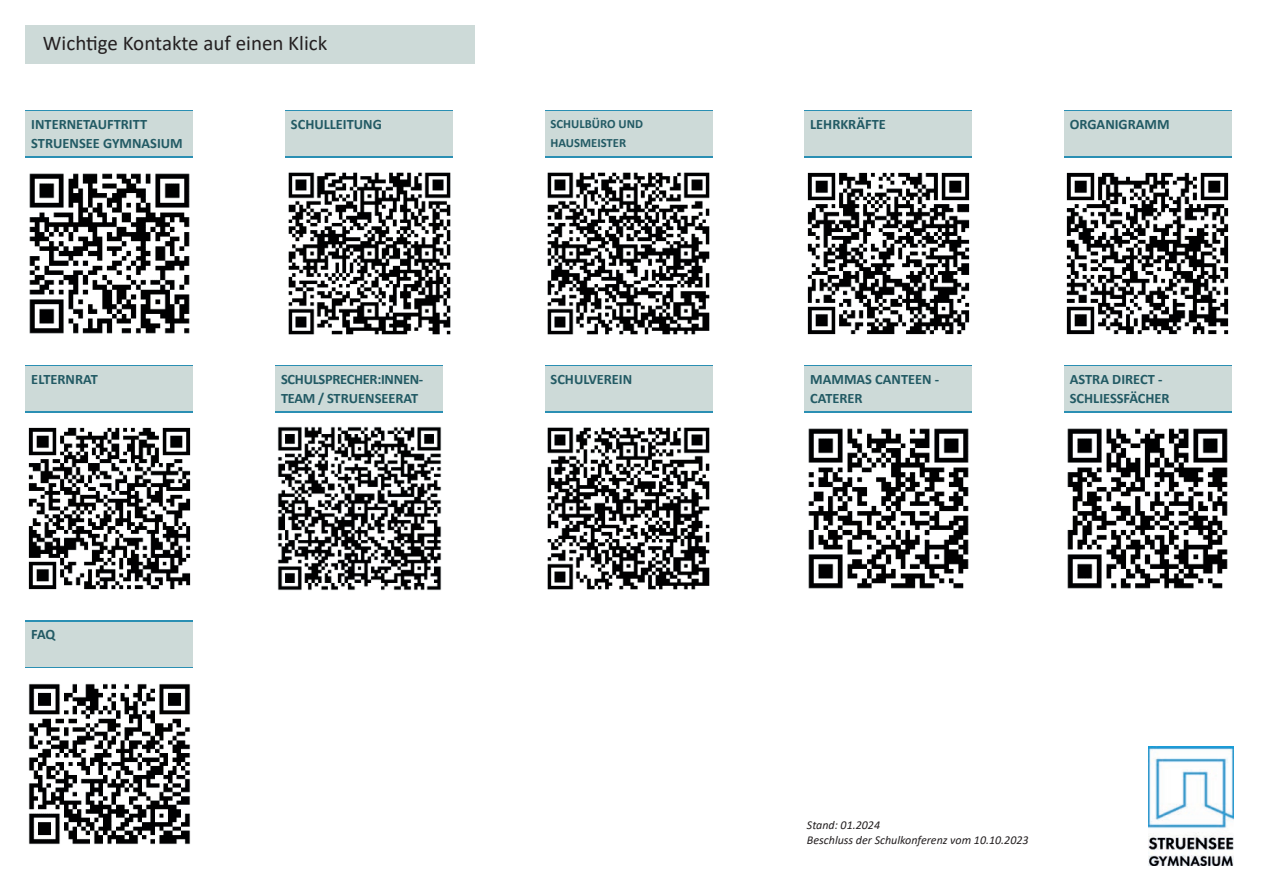
<style>
.page{position:relative;width:1263px;height:893px;background:#fff}
.page>*{position:absolute;margin:0;border:0;box-sizing:border-box;transform-origin:0 0}
.t1{font:21px "Calibri";color:#231f20}
.t2{font:700 14.4px/19.2px "Calibri";color:#225a64}
.t3{font:700 14.4px/19.2px "Calibri";letter-spacing:-.02em;color:#225a64}
.t4{font:700 12.6px/19.2px "Calibri";color:#225a64}
.t5{font:italic 12px/14.4px "Calibri";color:#231f20}
</style>
<div class="page">
<img style="left:29px;top:173px;width:161px;height:161px">
<div style="left:25px;top:110px;width:168px;height:48px;background:linear-gradient(to right,#2a8fb3,#2a8fb3)"></div>
<div style="left:25px;top:112px;width:168px;height:44px;background:#cddad8"></div>
<div style="left:285px;top:110px;width:168px;height:48px;background:linear-gradient(to right,#2a8fb3,#2a8fb3)"></div>
<div style="left:285px;top:112px;width:168px;height:44px;background:#cddad8"></div>
<img style="left:288px;top:172px;width:163px;height:163px">
<div style="left:545px;top:110px;width:168px;height:48px;background:linear-gradient(to right,#2a8fb3,#2a8fb3)"></div>
<div style="left:545px;top:112px;width:168px;height:44px;background:#cddad8"></div>
<img style="left:547px;top:172px;width:163px;height:163px">
<div style="left:804px;top:110px;width:168px;height:48px;background:linear-gradient(to right,#2a8fb3,#2a8fb3)"></div>
<div style="left:804px;top:112px;width:168px;height:44px;background:#cddad8"></div>
<img style="left:807px;top:172px;width:163px;height:163px">
<div style="left:1064px;top:110px;width:168px;height:48px;background:linear-gradient(to right,#2a8fb3,#2a8fb3)"></div>
<div style="left:1064px;top:112px;width:168px;height:44px;background:#cddad8"></div>
<img style="left:1066px;top:172px;width:163px;height:163px">
<div style="left:25px;top:365px;width:168px;height:48px;background:linear-gradient(to right,#2a8fb3,#2a8fb3)"></div>
<div style="left:25px;top:367px;width:168px;height:44px;background:#cddad8"></div>
<img style="left:28px;top:427px;width:163px;height:163px">
<div style="left:275px;top:365px;width:168px;height:48px;background:linear-gradient(to right,#2a8fb3,#2a8fb3)"></div>
<div style="left:275px;top:367px;width:168px;height:44px;background:#cddad8"></div>
<img style="left:277px;top:426px;width:165px;height:165px">
<div style="left:545px;top:365px;width:168px;height:48px;background:linear-gradient(to right,#2a8fb3,#2a8fb3)"></div>
<div style="left:545px;top:367px;width:168px;height:44px;background:#cddad8"></div>
<img style="left:547px;top:427px;width:163px;height:163px">
<div style="left:804px;top:365px;width:168px;height:48px;background:linear-gradient(to right,#2a8fb3,#2a8fb3)"></div>
<div style="left:804px;top:367px;width:168px;height:44px;background:#cddad8"></div>
<img style="left:808px;top:428px;width:161px;height:161px">
<div style="left:1064px;top:365px;width:168px;height:48px;background:linear-gradient(to right,#2a8fb3,#2a8fb3)"></div>
<div style="left:1064px;top:367px;width:168px;height:44px;background:#cddad8"></div>
<img style="left:1067px;top:428px;width:161px;height:161px">
<div style="left:25px;top:620px;width:168px;height:48px;background:linear-gradient(to right,#cddad8,#cddad8)"></div>
<div style="left:25px;top:622px;width:168px;height:44px;background:#cddad8"></div>
<img style="left:28px;top:683px;width:163px;height:162px">
<img style="left:1148px;top:746px;width:86px;height:120px">
<div style="left:26px;top:26px;width:449px;height:38px;background:#cddad8"></div>
<p class="t1" style="left:43px;top:29px;width:286px">Wichtige Kontakte auf einen Klick</p>
<p class="t2" style="left:31px;top:114px;width:153px">INTERNETAUFTRITT<br>STRUENSEE GYMNASIUM</p>
<p class="t2" style="left:291px;top:114px;width:92px">SCHULLEITUNG</p>
<p class="t4" style="left:550px;top:114px;width:94px">SCHULBÜRO UND<br>HAUSMEISTER</p>
<p class="t2" style="left:810px;top:114px;width:77px">LEHRKRÄFTE</p>
<p class="t2" style="left:1070px;top:114px;width:101px">ORGANIGRAMM</p>
<p class="t2" style="left:31px;top:370px;width:68px">ELTERNRAT</p>
<p class="t3" style="left:281px;top:370px;width:144px">SCHULSPRECHER:INNEN-<br>TEAM / STRUENSEERAT</p>
<p class="t2" style="left:550px;top:370px;width:83px">SCHULVEREIN</p>
<p class="t2" style="left:810px;top:370px;width:131px">MAMMAS CANTEEN -<br>CATERER</p>
<p class="t2" style="left:1070px;top:370px;width:101px">ASTRA DIRECT -<br>SCHLIESSFÄCHER</p>
<p class="t2" style="left:31px;top:625px;width:26px">FAQ</p>
<p class="t5" style="left:807px;top:818px;width:223px">Stand: 01.2024<br>Beschluss der Schulkonferenz vom 10.10.2023</p>
</div>
